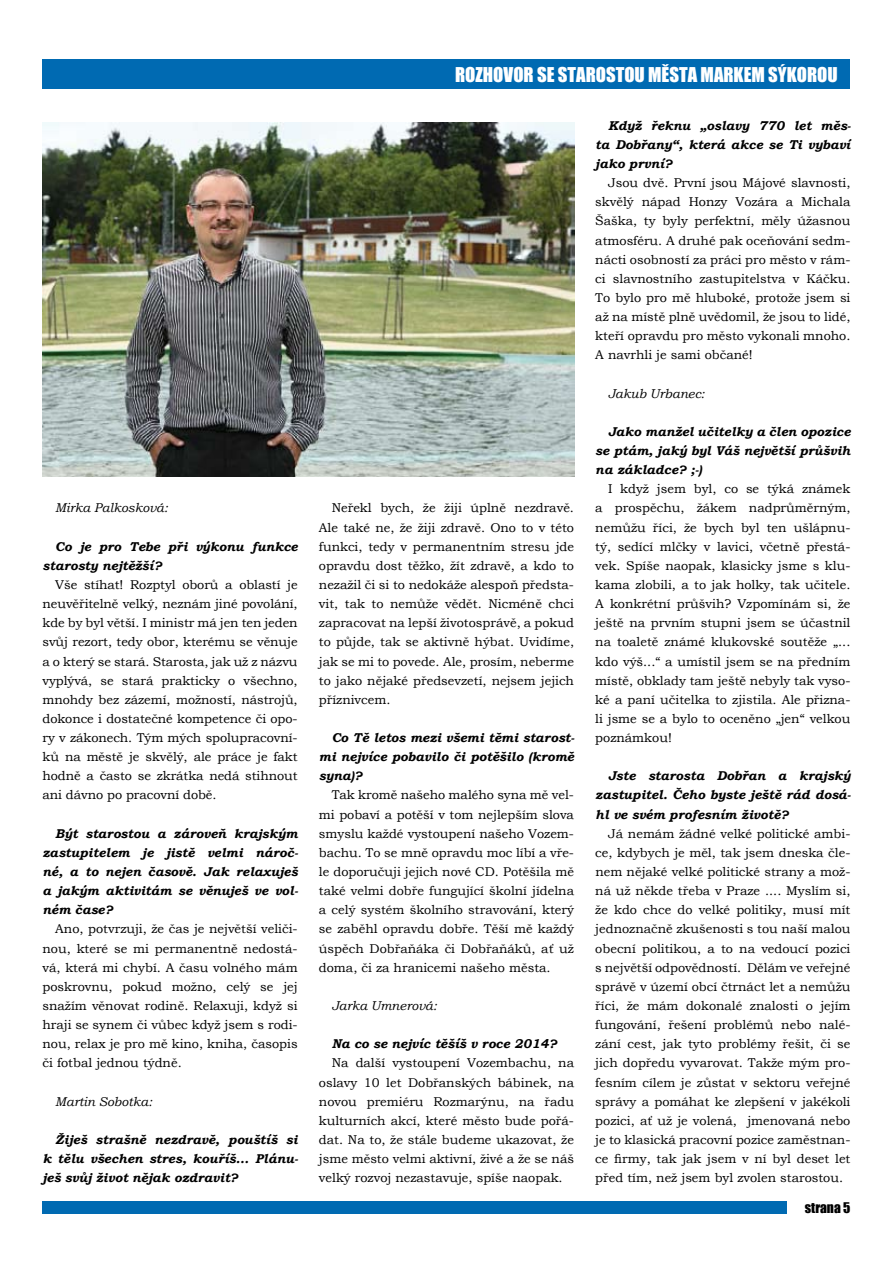
<style>
.page{position:relative;width:893px;height:1263px;background:#fff}
.page>*{position:absolute;margin:0;border:0;box-sizing:border-box;transform-origin:0 0}
.t1{font:18.75px "Impact";color:#fff}
.t2{font:13.5px "Impact";color:#000}
.t3{font:12.75px/19.2px "Bookman Old Style";color:#000;text-align:justify}
.t4{font:italic 700 12.75px/19.2px "Bookman Old Style";color:#000;text-align:justify}
.t5{font:italic 12.75px "Bookman Old Style";color:#000}
</style>
<div class="page">
<div style="left:43px;top:60px;width:807px;height:29px;background:#006ab2"></div>
<div style="left:43px;top:1201px;width:744px;height:13px;background:#006ab2"></div>
<img style="left:43px;top:122px;width:531px;height:355px">
<p class="t5" style="left:55px;top:499px;width:114px">Mirka Palkosková:</p>
<p class="t4" style="left:43px;top:537px;width:257px;text-indent:13px">Co je pro Tebe při výkonu funkce starosty nejtěžší?</p>
<p class="t3" style="left:43px;top:575px;width:257px;text-indent:13px">Vše stíhat! Rozptyl oborů a oblastí je neuvěřitelně velký, neznám jiné povolání, kde by byl větší. I ministr má jen ten jeden svůj rezort, tedy obor, kterému se věnuje a o který se stará. Starosta, jak už z názvu vyplývá, se stará prakticky o všechno, mnohdy bez zázemí, možností, nástrojů, dokonce i dostatečné kompetence či opo&shy;ry v zákonech. Tým mých spolupracovní&shy;ků na městě je skvělý, ale práce je fakt hodně a často se zkrátka nedá stihnout ani dávno po pracovní době.</p>
<p class="t4" style="left:43px;top:824px;width:257px;text-indent:13px">Být starostou a zároveň krajským zastupitelem je jistě velmi nároč&shy;né, a to nejen časově. Jak relaxuješ a jakým aktivitám se věnuješ ve vol&shy;ném čase?</p>
<p class="t3" style="left:43px;top:919px;width:257px;text-indent:13px">Ano, potvrzuji, že čas je největší veliči&shy;nou, které se mi permanentně nedostá&shy;vá, která mi chybí. A času volného mám poskrovnu, pokud možno, celý se jej snažím věnovat rodině. Relaxuji, když si hraji se synem či vůbec když jsem s rodi&shy;nou, relax je pro mě kino, kniha, časopis či fotbal jednou týdně.</p>
<p class="t5" style="left:55px;top:1093px;width:98px">Martin Sobotka:</p>
<p class="t4" style="left:43px;top:1130px;width:257px;text-indent:13px">Žiješ strašně nezdravě, pouštíš si k tělu všechen stres, kouříš... Plánu&shy;ješ svůj život nějak ozdravit?</p>
<h1 class="t1" style="left:455px;top:60px;width:384px">ROZHOVOR SE STAROSTOU MĚSTA MARKEM SÝKOROU</h1>
<p class="t3" style="left:319px;top:498px;width:257px;text-indent:13px">Neřekl bych, že žiji úplně nezdravě.<br>Ale také ne, že žiji zdravě. Ono to v této funkci, tedy v permanentním stresu jde opravdu dost těžko, žít zdravě, a kdo to nezažil či si to nedokáže alespoň předsta&shy;vit, tak to nemůže vědět. Nicméně chci zapracovat na lepší životosprávě, a pokud to půjde, tak se aktivně hýbat. Uvidíme, jak se mi to povede. Ale, prosím, neberme to jako nějaké předsevzetí, nejsem jejich příznivcem.</p>
<p class="t4" style="left:319px;top:728px;width:257px;text-indent:13px">Co Tě letos mezi všemi těmi starost&shy;mi nejvíce pobavilo či potěšilo (kromě syna)?</p>
<p class="t3" style="left:319px;top:785px;width:257px;text-indent:13px">Tak kromě našeho malého syna mě vel&shy;mi pobaví a potěší v tom nejlepším slova smyslu každé vystoupení našeho Vozem&shy;bachu. To se mně opravdu moc líbí a vře&shy;le doporučuji jejich nové CD. Potěšila mě také velmi dobře fungující školní jídelna a celý systém školního stravování, který se zaběhl opravdu dobře. Těší mě každý úspěch Dobřaňáka či Dobřaňáků, ať už doma, či za hranicemi našeho města.</p>
<p class="t5" style="left:332px;top:997px;width:107px">Jarka Umnerová:</p>
<p class="t4" style="left:332px;top:1034px;width:227px">Na co se nejvíc těšíš v roce 2014?</p>
<p class="t3" style="left:319px;top:1053px;width:257px;text-indent:13px">Na další vystoupení Vozembachu, na oslavy 10 let Dobřanských bábinek, na novou premiéru Rozmarýnu, na řadu kulturních akcí, které město bude pořá&shy;dat. Na to, že stále budeme ukazovat, že jsme město velmi aktivní, živé a že se náš velký rozvoj nezastavuje, spíše naopak.</p>
<p class="t4" style="left:595px;top:116px;width:257px;text-indent:13px">Když řeknu „oslavy 770 let měs&shy;ta Dobřany“, která akce se Ti vybaví jako první?</p>
<p class="t3" style="left:595px;top:173px;width:257px;text-indent:13px">Jsou dvě. První jsou Májové slavnosti, skvělý nápad Honzy Vozára a Michala Šaška, ty byly perfektní, měly úžasnou atmosféru. A druhé pak oceňování sedm&shy;nácti osobností za práci pro město v rám&shy;ci slavnostního zastupitelstva v Káčku.<br>To bylo pro mě hluboké, protože jsem si až na místě plně uvědomil, že jsou to lidé, kteří opravdu pro město vykonali mnoho.<br>A navrhli je sami občané!</p>
<p class="t5" style="left:608px;top:385px;width:98px">Jakub Urbanec:</p>
<p class="t4" style="left:595px;top:422px;width:257px;text-indent:13px">Jako manžel učitelky a člen opozice se ptám, jaký byl Váš největší průšvih na základce? ;-)</p>
<p class="t3" style="left:595px;top:479px;width:257px;text-indent:13px">I když jsem byl, co se týká známek a prospěchu, žákem nadprůměrným, nemůžu říci, že bych byl ten ušlápnu&shy;tý, sedící mlčky v lavici, včetně přestá&shy;vek. Spíše naopak, klasicky jsme s klu&shy;kama zlobili, a to jak holky, tak učitele.<br>A konkrétní průšvih? Vzpomínám si, že ještě na prvním stupni jsem se účastnil na toaletě známé klukovské soutěže „... kdo výš...“ a umístil jsem se na předním místě, obklady tam ještě nebyly tak vyso&shy;ké a paní učitelka to zjistila. Ale přizna&shy;li jsme se a bylo to oceněno „jen“ velkou poznámkou!</p>
<p class="t4" style="left:595px;top:766px;width:257px;text-indent:13px">Jste starosta Dobřan a krajský zastupitel. Čeho byste ještě rád dosá&shy;hl ve svém profesním životě?</p>
<p class="t3" style="left:595px;top:824px;width:257px;text-indent:13px">Já nemám žádné velké politické ambi&shy;ce, kdybych je měl, tak jsem dneska čle&shy;nem nějaké velké politické strany a mož&shy;ná už někde třeba v Praze .... Myslím si, že kdo chce do velké politiky, musí mít jednoznačně zkušenosti s tou naší malou obecní politikou, a to na vedoucí pozici s největší odpovědností. Dělám ve veřejné správě v území obcí čtrnáct let a nemůžu říci, že mám dokonalé znalosti o jejím fungování, řešení problémů nebo nalé&shy;zání cest, jak tyto problémy řešit, či se jich dopředu vyvarovat. Takže mým pro&shy;fesním cílem je zůstat v sektoru veřejné správy a pomáhat ke zlepšení v jakékoli pozici, ať už je volená, jmenovaná nebo je to klasická pracovní pozice zaměstnan&shy;ce firmy, tak jak jsem v ní byl deset let před tím, než jsem byl zvolen starostou.</p>
<p class="t2" style="left:805px;top:1197px;width:47px">strana 5</p>
</div>
